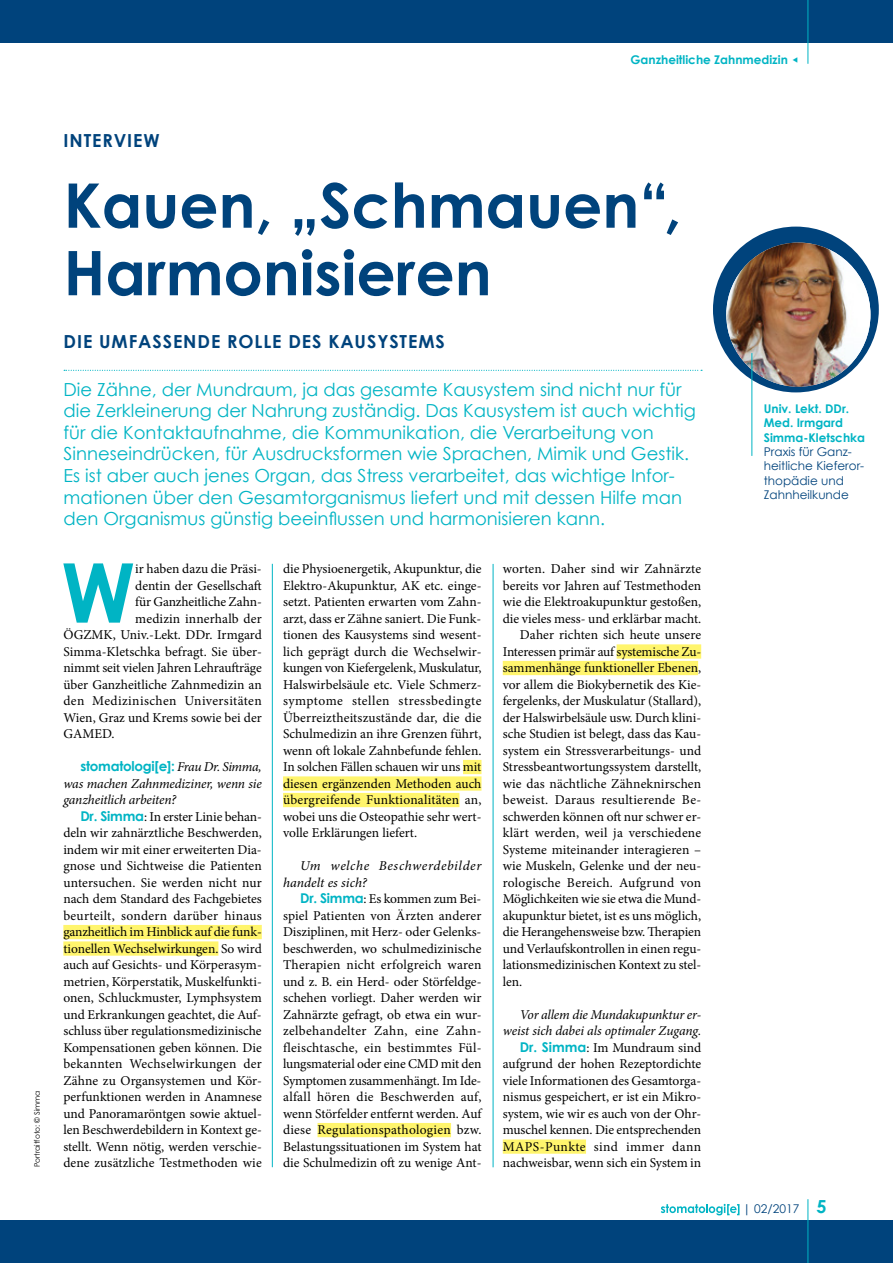
<style>
.page{position:relative;width:893px;height:1263px;background:#fff}
.page>*{position:absolute;margin:0;border:0;box-sizing:border-box;transform-origin:0 0}
.t1{font:700 82.35px "Century Gothic";color:#00b4c4}
.t2{font:700 61.5px/67.5px "Century Gothic";color:#00437c}
.t3{font:18px/21.6px "Century Gothic";color:#00b4c4}
.t4{font:700 18px "Century Gothic";letter-spacing:.05em;color:#00437c}
.t5{font:13.5px/16.5px "Minion Pro";color:#000;text-align:justify}
.t6{font:13.5px "Minion Pro";letter-spacing:.02em;color:#000}
.t7{font:italic 13.5px/16.5px "Minion Pro";letter-spacing:-.005em;color:#000}
.t8{font:italic 13.5px/16.5px "Minion Pro";letter-spacing:.035em;color:#000}
.t9{font:13.5px "Minion Pro";letter-spacing:.03em;color:#000}
.t10{font:700 13.5px "Century Gothic";letter-spacing:-.02em;color:#00b4c4}
.t11{font:12px/14.4px "Century Gothic";color:#00437c}
.t12{font:700 12px/14.4px "Century Gothic";color:#00b4c4}
.t13{font:7.5px "Century Gothic";color:#000}
.s1{font-family:"Minion Pro";font-weight:400;font-style:italic;color:#000}
.s2{font-family:"Century Gothic";font-weight:700;color:#00b4c4}
.s3{font-style:italic}
.s4{font-weight:700;font-size:18px;color:#00b4c4}
</style>
<div class="page">
<div style="left:0;top:1220px;width:893px;height:43px;background:#00437c"></div>
<div style="left:0;top:0;width:893px;height:43px;background:#00437c"></div>
<hr style="left:807px;top:0;width:1px;height:64px;background:#00b4c4">
<hr style="left:807px;top:1199px;width:1px;height:64px;background:#00b4c4">
<svg style="left:661px;top:1204px;width:78px;height:11px"></svg>
<div style="left:63px;top:925px;width:199px;height:14px;background:#fff56d"></div>
<div style="left:63px;top:941px;width:155px;height:15px;background:#fff56d"></div>
<div style="left:463px;top:760px;width:18px;height:14px;background:#fff56d"></div>
<div style="left:283px;top:776px;width:198px;height:15px;background:#fff56d"></div>
<div style="left:283px;top:793px;width:176px;height:14px;background:#fff56d"></div>
<div style="left:317px;top:1123px;width:134px;height:14px;background:#fff56d"></div>
<div style="left:617px;top:644px;width:84px;height:15px;background:#fff56d"></div>
<div style="left:503px;top:661px;width:195px;height:14px;background:#fff56d"></div>
<div style="left:503px;top:1139px;width:83px;height:15px;background:#fff56d"></div>
<div style="left:713px;top:227px;width:166px;height:165px;background:#00437c;border-radius:50%"></div>
<img style="left:726px;top:243px;width:144px;height:144px;border-radius:72px">
<hr style="left:751px;top:353px;width:1px;height:103px;background:#00b4c4">
<hr style="left:272px;top:564px;width:1px;height:603px;background:#00b4c4">
<hr style="left:493px;top:564px;width:1px;height:603px;background:#00b4c4">
<svg style="left:64px;top:370px;width:638px;height:1px"></svg>
<p class="t12" style="left:630px;top:52px;width:170px">Ganzheitliche Zahnmedizin □</p>
<p class="t13" style="left:33px;top:1167px;width:78px;rotate:-90deg">Portraitfoto: © Simma</p>
<h3 class="t4" style="left:64px;top:130px;width:98px">INTERVIEW</h3>
<h2 class="t2" style="left:64px;top:170px;width:619px">Kauen, „Schmauen“,<br>Harmonisieren</h2>
<h3 class="t4" style="left:64px;top:331px;width:383px">DIE UMFASSENDE ROLLE DES KAUSYSTEMS</h3>
<p class="t3" style="left:64px;top:378px;width:634px">Die Zähne, der Mundraum, ja das gesamte Kausystem sind nicht nur für die Zerkleinerung der Nahrung zuständig. Das Kausystem ist auch wichtig für die Kontaktaufnahme, die Kommunikation, die Verarbeitung von Sinneseindrücken, für Ausdrucksformen wie Sprachen, Mimik und Gestik.<br>Es ist aber auch jenes Organ, das Stress verarbeitet, das wichtige Infor&shy;mationen über den Gesamtorganismus liefert und mit dessen Hilfe man den Organismus günstig beeinflussen und harmonisieren kann.</p>
<h1 class="t1" style="left:61px;top:541px;width:76px">W</h1>
<p class="t5" style="left:135px;top:561px;width:128px">ir haben dazu die Präsi-</p>
<p class="t5" style="left:135px;top:577px;width:128px">dentin der Gesellschaft</p>
<p class="t5" style="left:135px;top:594px;width:128px">für Ganzheitliche Zahn-</p>
<p class="t5" style="left:135px;top:610px;width:128px">medizin innerhalb der</p>
<p class="t5" style="left:63px;top:627px;width:200px">ÖGZMK, Univ.-Lekt. DDr. Irmgard</p>
<p class="t5" style="left:63px;top:643px;width:200px">Simma-Kletschka befragt. Sie über-</p>
<p class="t5" style="left:63px;top:660px;width:200px">nimmt seit vielen Jahren Lehraufträge</p>
<p class="t5" style="left:63px;top:676px;width:200px">über Ganzheitliche Zahnmedizin an</p>
<p class="t9" style="left:63px;top:692px;width:200px">den Medizinischen Universitäten</p>
<p class="t5" style="left:63px;top:709px;width:200px">Wien, Graz und Krems sowie bei der</p>
<p class="t5" style="left:63px;top:726px;width:53px">GAMED.</p>
<p class="t10" style="left:80px;top:758px;width:183px">stomatologi[e]: <span class="s1">Frau Dr. Simma,</span></p>
<p class="t7" style="left:63px;top:775px;width:200px">was machen Zahnmediziner, wenn sie ganzheitlich arbeiten?</p>
<p class="t5" style="left:63px;top:808px;width:200px;text-indent:17px"><span class="s2">Dr. Simma</span>: In erster Linie behan&shy;deln wir zahnärztliche Beschwerden, indem wir mit einer erweiterten Dia&shy;gnose und Sichtweise die Patienten untersuchen. Sie werden nicht nur nach dem Standard des Fachgebietes beurteilt, sondern darüber hinaus ganzheitlich im Hinblick auf die funk&shy;tionellen Wechselwirkungen. So wird auch auf Gesichts- und Körperasym&shy;metrien, Körperstatik, Muskelfunkti&shy;onen, Schluckmuster, Lymphsystem und Erkrankungen geachtet, die Auf&shy;schluss über regulationsmedizinische Kompensationen geben können. Die bekannten Wechselwirkungen der Zähne zu Organsystemen und Kör&shy;perfunktionen werden in Anamnese und Panoramaröntgen sowie aktuel&shy;len Beschwerdebildern in Kontext ge&shy;stellt. Wenn nötig, werden verschie&shy;dene zusätzliche Testmethoden wie</p>
<p class="t5" style="left:283px;top:561px;width:200px">die Physioenergetik, Akupunktur, die Elektro-Akupunktur, AK etc. einge&shy;setzt. Patienten erwarten vom Zahn&shy;arzt, dass er Zähne saniert. Die Funk&shy;tionen des Kausystems sind wesent&shy;lich geprägt durch die Wechselwir&shy;kungen von Kiefergelenk, Muskulatur, Halswirbelsäule etc. Viele Schmerz&shy;symptome stellen stressbedingte Überreiztheitszustände dar, die die Schulmedizin an ihre Grenzen führt, wenn oft lokale Zahnbefunde fehlen.<br>In solchen Fällen schauen wir uns mit diesen ergänzenden Methoden auch übergreifende Funktionalitäten an, wobei uns die Osteopathie sehr wert&shy;volle Erklärungen liefert.</p>
<p class="t8" style="left:283px;top:857px;width:200px;text-indent:17px">Um welche Beschwerdebilder handelt es sich?</p>
<p class="t5" style="left:283px;top:891px;width:200px;text-indent:17px"><span class="s2">Dr. Simma</span>: Es kommen zum Bei&shy;spiel Patienten von Ärzten anderer Disziplinen, mit Herz- oder Gelenks&shy;beschwerden, wo schulmedizinische Therapien nicht erfolgreich waren und z. B. ein Herd- oder Störfeldge&shy;schehen vorliegt. Daher werden wir Zahnärzte gefragt, ob etwa ein wur&shy;zelbehandelter Zahn, eine Zahn&shy;fleischtasche, ein bestimmtes Fül&shy;lungsmaterial oder eine CMD mit den Symptomen zusammenhängt. Im Ide&shy;alfall hören die Beschwerden auf, wenn Störfelder entfernt werden. Auf diese Regulationspathologien bzw.<br>Belastungssituationen im System hat die Schulmedizin oft zu wenige Ant-</p>
<p class="t5" style="left:503px;top:561px;width:200px">worten. Daher sind wir Zahnärzte</p>
<p class="t5" style="left:503px;top:577px;width:200px">bereits vor Jahren auf Testmethoden</p>
<p class="t5" style="left:503px;top:594px;width:200px">wie die Elektroakupunktur gestoßen,</p>
<p class="t5" style="left:503px;top:610px;width:200px">die vieles mess- und erklärbar macht.</p>
<p class="t5" style="left:520px;top:627px;width:183px">Daher richten sich heute unsere</p>
<p class="t5" style="left:503px;top:643px;width:200px">Interessen primär auf systemische Zu-</p>
<p class="t5" style="left:503px;top:660px;width:200px">sammenhänge funktioneller Ebenen,</p>
<p class="t5" style="left:503px;top:676px;width:200px">vor allem die Biokybernetik des Kie-</p>
<p class="t5" style="left:503px;top:693px;width:200px">fergelenks, der Muskulatur (Stallard),</p>
<p class="t5" style="left:503px;top:709px;width:200px">der Halswirbelsäule usw. Durch klini-</p>
<p class="t5" style="left:503px;top:726px;width:200px">sche Studien ist belegt, dass das Kau-</p>
<p class="t5" style="left:503px;top:742px;width:200px">system ein Stressverarbeitungs- und</p>
<p class="t5" style="left:503px;top:759px;width:200px">Stressbeantwortungssystem darstellt,</p>
<p class="t5" style="left:503px;top:775px;width:200px">wie das nächtliche Zähneknirschen</p>
<p class="t6" style="left:503px;top:791px;width:200px">beweist. Daraus resultierende Be-</p>
<p class="t5" style="left:503px;top:808px;width:200px">schwerden können oft nur schwer er-</p>
<p class="t5" style="left:503px;top:825px;width:200px">klärt werden, weil ja verschiedene</p>
<p class="t5" style="left:503px;top:841px;width:200px">Systeme miteinander interagieren –</p>
<p class="t5" style="left:503px;top:858px;width:200px">wie Muskeln, Gelenke und der neu-</p>
<p class="t6" style="left:503px;top:873px;width:200px">rologische Bereich. Aufgrund von</p>
<p class="t5" style="left:503px;top:891px;width:200px">Möglichkeiten wie sie etwa die Mund-</p>
<p class="t5" style="left:503px;top:907px;width:200px">akupunktur bietet, ist es uns möglich,</p>
<p class="t5" style="left:503px;top:923px;width:200px">die Herangehensweise bzw. Therapien</p>
<p class="t5" style="left:503px;top:940px;width:200px">und Verlaufskontrollen in einen regu-</p>
<p class="t5" style="left:503px;top:956px;width:200px">lationsmedizinischen Kontext zu stel-</p>
<p class="t5" style="left:503px;top:973px;width:21px">len.</p>
<p class="t5" style="left:503px;top:1006px;width:200px;text-align:right"><span class="s3">Vor allem die Mundakupunktur er&shy;weist sich dabei als optimaler Zugang.<br></span><span class="s2">Dr. Simma</span>: Im Mundraum sind aufgrund der hohen Rezeptordichte viele Informationen des Gesamtorga&shy;nismus gespeichert, er ist ein Mikro&shy;system, wie wir es auch von der Ohr&shy;muschel kennen. Die entsprechenden MAPS-Punkte sind immer dann nachweisbar, wenn sich ein System in</p>
<p class="t12" style="left:764px;top:401px;width:103px">Univ. Lekt. DDr.<br>Med. Irmgard<br>Simma-Kletschka</p>
<p class="t11" style="left:764px;top:444px;width:102px">Praxis für Ganz&shy;heitliche Kieferor&shy;thopädie und<br>Zahnheilkunde</p>
<p class="t11" style="left:743px;top:1201px;width:85px">| 02/2017 <span class="s4">5</span></p>
</div>
